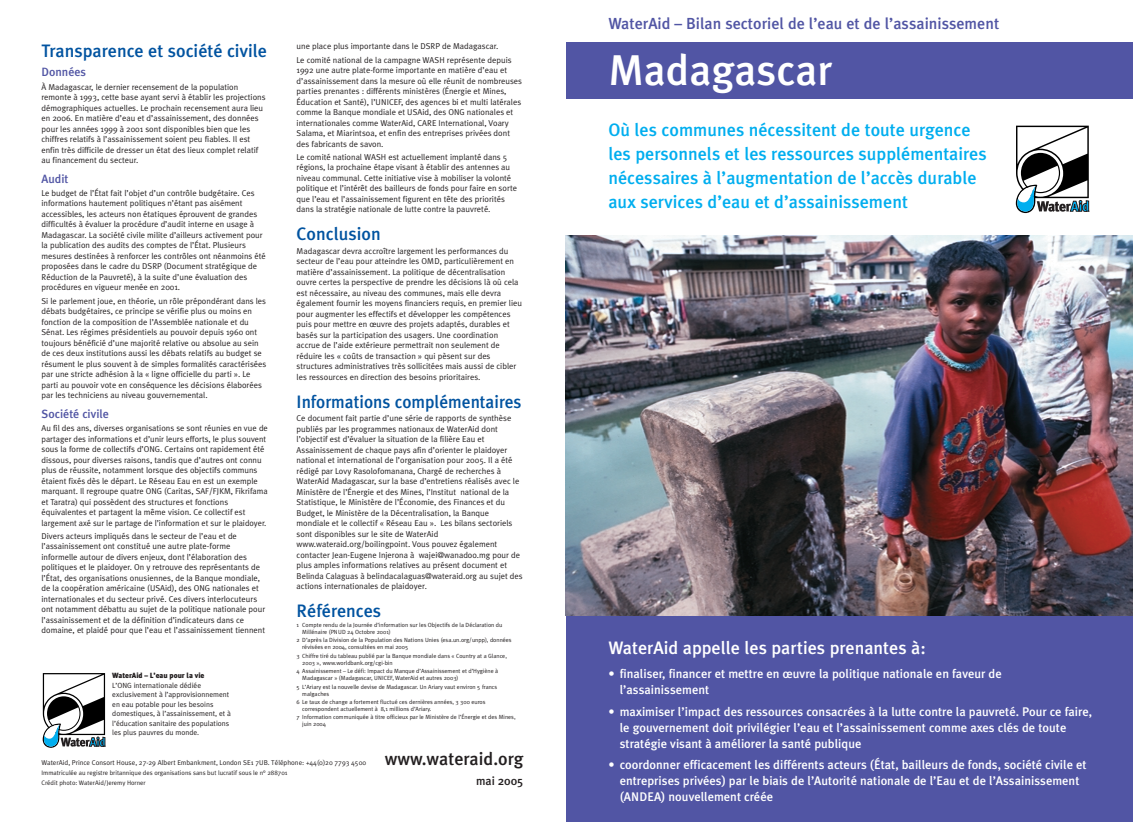
<style>
.page{position:relative;width:1133px;height:822px;background:#fff}
.page>*{position:absolute;margin:0;border:0;box-sizing:border-box;transform-origin:0 0}
.t1{font:500 43px "Meta Plus";color:#fff}
.t2{font:500 18px/24px "Meta Plus";color:#00aeef}
.t3{font:500 18px "Meta Plus";color:#0153a0}
.t4{font:500 18px "Meta Plus";color:#fff}
.t5{font:500 18px "Meta Plus";color:#0153a0;scale:.96 1}
.t6{font:500 18px "Meta Plus";color:#231f20}
.t7{font:500 16px "Meta Plus";color:#5155a4}
.t8{font:500 12.5px/16px "Meta Plus";color:#fff}
.t9{font:500 12px "Meta Plus";color:#5155a4}
.t10{font:500 12px "Meta Plus";color:#231f20}
.t11{font:8.5px/10.5px "Meta Plus Normal";color:#231f20}
.t12{font:7.5px/9.5px "Meta Plus Normal";color:#231f20}
.t13{font:900 7.5px "Meta Plus";color:#231f20}
.t14{font:7px "Meta Plus Normal";color:#231f20}
.t15{font:6.5px/10px "Meta Plus Normal";color:#231f20}
.t16{font:6px/7px "Meta Plus Normal";color:#231f20}
.s1{font-family:"Meta Plus Normal";font-weight:400}
</style>
<div class="page">
<div style="left:566px;top:614px;width:567px;height:208px;background:#5155a4"></div>
<svg style="left:1016px;top:126px;width:74px;height:87px"></svg>
<div style="left:566px;top:43px;width:567px;height:56px;background:#5155a4"></div>
<svg style="left:43px;top:673px;width:63px;height:75px"></svg>
<img style="left:566px;top:235px;width:567px;height:380px">
<p class="t11" style="left:297px;top:41px;width:217px;line-height:13.3px">une place plus importante dans le DSRP de Madagascar.<br>Le comité national de la campagne WASH représente depuis</p>
<p class="t11" style="left:297px;top:66px;width:227px">1992 une autre plate-forme importante en matière d’eau et d’assainissement dans la mesure où elle réunit de nombreuses parties prenantes : différents ministères (Énergie et Mines, Éducation et Santé), l’UNICEF, des agences bi et multi latérales comme la Banque mondiale et USAid, des ONG nationales et internationales comme WaterAid, CARE International, Voary Salama, et Miarintsoa, et enfin des entreprises privées dont des fabricants de savon.</p>
<p class="t11" style="left:297px;top:153px;width:222px">Le comité national WASH est actuellement implanté dans 5 régions, la prochaine étape visant à établir des antennes au niveau communal. Cette initiative vise à mobiliser la volonté politique et l’intérêt des bailleurs de fonds pour faire en sorte que l’eau et l’assainissement figurent en tête des priorités dans la stratégie nationale de lutte contre la pauvreté.</p>
<h2 class="t3" style="left:297px;top:228px;width:86px">Conclusion</h2>
<p class="t11" style="left:297px;top:246px;width:227px">Madagascar devra accroître largement les performances du secteur de l’eau pour atteindre les OMD, particulièrement en matière d’assainissement. La politique de décentralisation ouvre certes la perspective de prendre les décisions là où cela est nécessaire, au niveau des communes, mais elle devra également fournir les moyens financiers requis, en premier lieu pour augmenter les effectifs et développer les compétences puis pour mettre en œuvre des projets adaptés, durables et basés sur la participation des usagers. Une coordination accrue de l’aide extérieure permettrait non seulement de réduire les « coûts de transaction » qui pèsent sur des structures administratives très sollicitées mais aussi de cibler les ressources en direction des besoins prioritaires.</p>
<h2 class="t5" style="left:297px;top:395px;width:236px">Informations complémentaires</h2>
<p class="t11" style="left:297px;top:414px;width:228px">Ce document fait partie d’une série de rapports de synthèse publiés par les programmes nationaux de WaterAid dont l’objectif est d’évaluer la situation de la filière Eau et Assainissement de chaque pays afin d’orienter le plaidoyer national et international de l’organisation pour 2005. Il a été rédigé par Lovy Rasolofomanana, Chargé de recherches à WaterAid Madagascar, sur la base d’entretiens réalisés avec le Ministère de l’Énergie et des Mines, l’Institut national de la Statistique, le Ministère de l’Économie, des Finances et du Budget, le Ministère de la Décentralisation, la Banque mondiale et le collectif « Réseau Eau ». Les bilans sectoriels sont disponibles sur le site de WaterAid www.wateraid.org/boilingpoint. Vous pouvez également contacter Jean-Eugene Injerona à wajei@wanadoo.mg pour de plus amples informations relatives au présent document et Belinda Calaguas à belindacalaguas@wateraid.org au sujet des actions internationales de plaidoyer.</p>
<h2 class="t3" style="left:297px;top:605px;width:86px">Références</h2>
<p class="t16" style="left:302px;top:622px;width:202px;text-indent:-6px">1 Compte rendu de la Journée d’information sur les Objectifs de la Déclaration du<br>Millénaire (PNUD 24 Octobre 2001)</p>
<p class="t16" style="left:302px;top:637px;width:211px;text-indent:-6px">2 D’après la Division de la Population des Nations Unies (esa.un.org/unpp), données révisées en 2004, consultées en mai 2005</p>
<p class="t16" style="left:302px;top:653px;width:206px;text-indent:-6px">3 Chiffre tiré du tableau publié par la Banque mondiale dans « Country at a Glance,<br>2003 », www.worldbank.org/cgi-bin</p>
<p class="t16" style="left:302px;top:668px;width:197px;text-indent:-6px">4 Assainissement – Le défi: Impact du Manque d’Assainissement et d’Hygiène à<br>Madagascar » (Madagascar, UNICEF, WaterAid et autres 2003)</p>
<p class="t16" style="left:302px;top:684px;width:196px;text-indent:-6px">5 L’Ariary est la nouvelle devise de Madagascar. Un Ariary vaut environ 5 francs malgaches</p>
<p class="t16" style="left:302px;top:699px;width:185px;text-indent:-6px">6 Le taux de change a fortement fluctué ces dernières années, 3 300 euros correspondent actuellement à 8,1 millions d’Ariary.</p>
<p class="t16" style="left:302px;top:714px;width:215px;text-indent:-6px">7 Information communiquée à titre officieux par le Ministère de l’Énergie et des Mines, juin 2004</p>
<h2 class="t3" style="left:42px;top:44px;width:227px">Transparence et société civile</h2>
<h3 class="t9" style="left:42px;top:68px;width:46px">Données</h3>
<p class="t11" style="left:42px;top:82px;width:226px">À Madagascar, le dernier recensement de la population remonte à 1993, cette base ayant servi à établir les projections démographiques actuelles. Le prochain recensement aura lieu en 2006. En matière d’eau et d’assainissement, des données pour les années 1999 à 2001 sont disponibles bien que les chiffres relatifs à l’assainissement soient peu fiables. Il est enfin très difficile de dresser un état des lieux complet relatif au financement du secteur.</p>
<h3 class="t9" style="left:42px;top:174px;width:29px">Audit</h3>
<p class="t11" style="left:42px;top:189px;width:226px">Le budget de l’État fait l’objet d’un contrôle budgétaire. Ces informations hautement politiques n’étant pas aisément accessibles, les acteurs non étatiques éprouvent de grandes difficultés à évaluer la procédure d’audit interne en usage à Madagascar. La société civile milite d’ailleurs activement pour la publication des audits des comptes de l’État. Plusieurs mesures destinées à renforcer les contrôles ont néanmoins été proposées dans le cadre du DSRP (Document stratégique de Réduction de la Pauvreté), à la suite d’une évaluation des procédures en vigueur menée en 2001.</p>
<p class="t11" style="left:42px;top:296px;width:226px">Si le parlement joue, en théorie, un rôle prépondérant dans les débats budgétaires, ce principe se vérifie plus ou moins en fonction de la composition de l’Assemblée nationale et du Sénat. Les régimes présidentiels au pouvoir depuis 1960 ont toujours bénéficié d’une majorité relative ou absolue au sein de ces deux institutions aussi les débats relatifs au budget se résument le plus souvent à de simples formalités caractérisées par une stricte adhésion à la « ligne officielle du parti ». Le parti au pouvoir vote en conséquence les décisions élaborées par les techniciens au niveau gouvernemental.</p>
<h3 class="t9" style="left:42px;top:409px;width:69px">Société civile</h3>
<p class="t11" style="left:42px;top:424px;width:228px">Au fil des ans, diverses organisations se sont réunies en vue de partager des informations et d’unir leurs efforts, le plus souvent sous la forme de collectifs d’ONG. Certains ont rapidement été dissous, pour diverses raisons, tandis que d’autres ont connu plus de réussite, notamment lorsque des objectifs communs étaient fixés dès le départ. Le Réseau Eau en est un exemple marquant. Il regroupe quatre ONG (Caritas, SAF/FJKM, Fikrifama et Taratra) qui possèdent des structures et fonctions équivalentes et partagent la même vision. Ce collectif est largement axé sur le partage de l’information et sur le plaidoyer.</p>
<p class="t11" style="left:42px;top:532px;width:225px">Divers acteurs impliqués dans le secteur de l’eau et de l’assainissement ont constitué une autre plate-forme informelle autour de divers enjeux, dont l’élaboration des politiques et le plaidoyer. On y retrouve des représentants de l’État, des organisations onusiennes, de la Banque mondiale, de la coopération américaine (USAid), des ONG nationales et internationales et du secteur privé. Ces divers interlocuteurs ont notamment débattu au sujet de la politique nationale pour l’assainissement et de la définition d’indicateurs dans ce domaine, et plaidé pour que l’eau et l’assainissement tiennent</p>
<p class="t13" style="left:112px;top:673px;width:94px">WaterAid – L’eau pour la vie</p>
<p class="t12" style="left:112px;top:681px;width:120px">L’ONG internationale dédiée exclusivement à l’approvisionnement en eau potable pour les besoins domestiques, à l’assainissement, et à l’éducation sanitaire des populations les plus pauvres du monde.</p>
<p class="t14" style="left:42px;top:760px;width:326px">WaterAid, Prince Consort House, 27-29 Albert Embankment, London SE1 7UB. Téléphone: +44(0)20 7793 4500</p>
<h2 class="t6" style="left:385px;top:753px;width:140px">www.wateraid.org</h2>
<p class="t15" style="left:42px;top:769px;width:247px">Immatriculée au registre britannique des organisations sans but lucratif sous le n° 288701<br>Crédit photo: WaterAid/Jeremy Horner</p>
<h3 class="t10" style="left:476px;top:777px;width:49px">mai 2005</h3>
<h3 class="t7" style="left:608px;top:18px;width:392px">WaterAid – Bilan sectoriel de l’eau et de l’assainissement</h3>
<h1 class="t1" style="left:608px;top:55px;width:225px">Madagascar</h1>
<h2 class="t2" style="left:608px;top:120px;width:380px">Où les communes nécessitent de toute urgence les personnels et les ressources supplémentaires nécessaires à l’augmentation de l’accès durable aux services d’eau et d’assainissement</h2>
<h2 class="t4" style="left:608px;top:641px;width:319px">WaterAid appelle les parties prenantes à:</h2>
<h3 class="t8" style="left:620px;top:667px;width:383px;text-indent:-11px"><span class="s1">•</span> finaliser, financer et mettre en œuvre la politique nationale en faveur de l’assainissement</h3>
<h3 class="t8" style="left:620px;top:705px;width:474px;text-indent:-11px">• maximiser l’impact des ressources consacrées à la lutte contre la pauvreté. Pour ce faire, le gouvernement doit privilégier l’eau et l’assainissement comme axes clés de toute stratégie visant à améliorer la santé publique</h3>
<h3 class="t8" style="left:620px;top:758px;width:468px;text-indent:-11px">• coordonner efficacement les différents acteurs (État, bailleurs de fonds, société civile et entreprises privées) par le biais de l’Autorité nationale de l’Eau et de l’Assainissement (ANDEA) nouvellement créée</h3>
</div>
